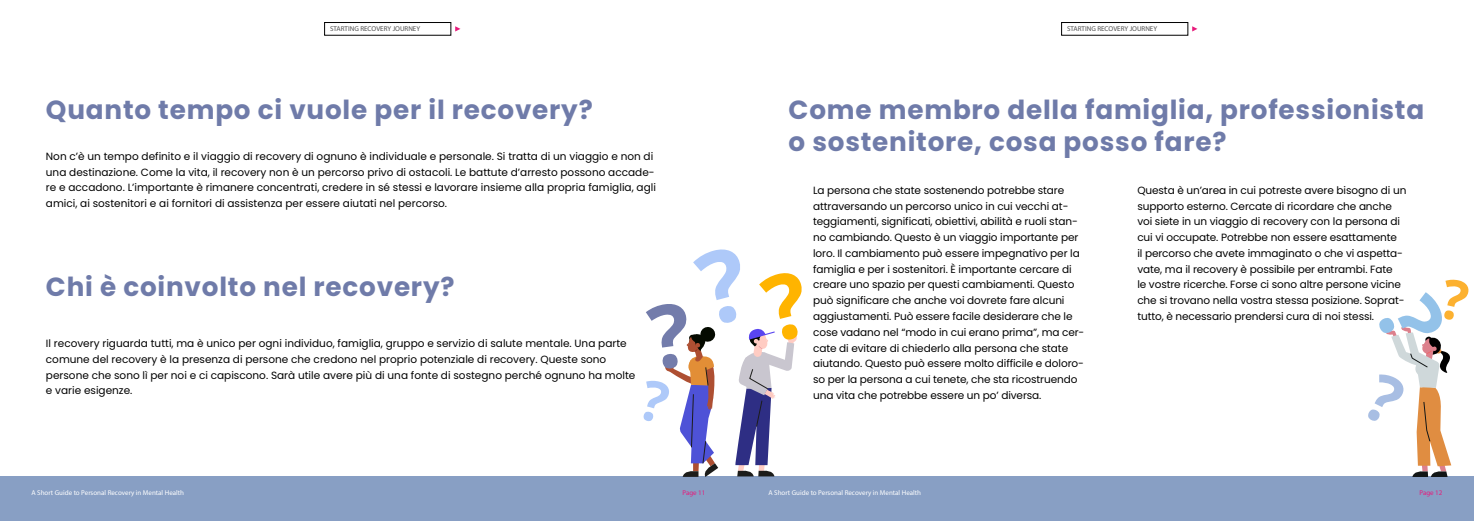
<style>
.page{position:relative;width:1474px;height:521px;background:#fff}
.page>*{position:absolute;margin:0;border:0;box-sizing:border-box;transform-origin:0 0}
.t1{font:700 26.25px/31.5px "Poppins";letter-spacing:.03em;color:#6f7ba9}
.t2{font:10.5px/15.8px "Poppins";letter-spacing:-.01em;color:#000}
.t3{font:7px "Myriad Pro";color:#fff}
.t4{font:7px "Myriad Pro";color:#4d4d4d}
.t5{font:7px "Myriad Pro";color:#e81a7b}
</style>
<div class="page">
<div style="left:737px;top:477px;width:736px;height:44px;background:#889fc4"></div>
<div style="left:0;top:477px;width:745px;height:44px;background:#889fc4"></div>
<div style="left:324px;top:22px;width:127px;height:14px;border:1px solid #000"></div>
<svg style="left:455px;top:26px;width:5px;height:6px"></svg>
<div style="left:1061px;top:22px;width:127px;height:14px;border:1px solid #000"></div>
<svg style="left:1192px;top:26px;width:5px;height:6px"></svg>
<svg style="left:643px;top:249px;width:159px;height:228px"></svg>
<svg style="left:1367px;top:279px;width:101px;height:198px"></svg>
<p class="t4" style="left:330px;top:25px;width:92px">STARTING RECOVERY JOURNEY</p>
<p class="t4" style="left:1067px;top:25px;width:92px">STARTING RECOVERY JOURNEY</p>
<h1 class="t1" style="left:46px;top:95px;width:548px">Quanto tempo ci vuole per il recovery?</h1>
<p class="t2" style="left:46px;top:148px;width:611px">Non c’è un tempo definito e il viaggio di recovery di ognuno è individuale e personale. Si tratta di un viaggio e non di una destinazione. Come la vita, il recovery non è un percorso privo di ostacoli. Le battute d’arresto possono accade&shy;re e accadono. L’importante è rimanere concentrati, credere in sé stessi e lavorare insieme alla propria famiglia, agli amici, ai sostenitori e ai fornitori di assistenza per essere aiutati nel percorso.</p>
<h1 class="t1" style="left:46px;top:271px;width:410px">Chi è coinvolto nel recovery?</h1>
<p class="t2" style="left:46px;top:336px;width:591px">Il recovery riguarda tutti, ma è unico per ogni individuo, famiglia, gruppo e servizio di salute mentale. Una parte comune del recovery è la presenza di persone che credono nel proprio potenziale di recovery. Queste sono persone che sono lì per noi e ci capiscono. Sarà utile avere più di una fonte di sostegno perché ognuno ha molte e varie esigenze.</p>
<h1 class="t1" style="left:788px;top:95px;width:637px">Come membro della famiglia, professionista o sostenitore, cosa posso fare?</h1>
<p class="t2" style="left:813px;top:182px;width:273px">La persona che state sostenendo potrebbe stare attraversando un percorso unico in cui vecchi at&shy;teggiamenti, significati, obiettivi, abilità e ruoli stan&shy;no cambiando. Questo è un viaggio importante per loro. Il cambiamento può essere impegnativo per la famiglia e per i sostenitori. È importante cercare di creare uno spazio per questi cambiamenti. Questo può significare che anche voi dovrete fare alcuni aggiustamenti. Può essere facile desiderare che le cose vadano nel “modo in cui erano prima”, ma cer&shy;cate di evitare di chiederlo alla persona che state aiutando. Questo può essere molto difficile e doloro&shy;so per la persona a cui tenete, che sta ricostruendo una vita che potrebbe essere un po’ diversa.</p>
<p class="t2" style="left:1137px;top:182px;width:270px">Questa è un’area in cui potreste avere bisogno di un supporto esterno. Cercate di ricordare che anche voi siete in un viaggio di recovery con la persona di cui vi occupate. Potrebbe non essere esattamente<br>il percorso che avete immaginato o che vi aspetta&shy;vate, ma il recovery è possibile per entrambi. Fate<br>le vostre ricerche. Forse ci sono altre persone vicine che si trovano nella vostra stessa posizione. Soprat&shy;tutto, è necessario prendersi cura di noi stessi.</p>
<p class="t3" style="left:32px;top:488px;width:154px">A Short Guide to Personal Recovery in Mental Health</p>
<p class="t5" style="left:682px;top:488px;width:25px">Page 11</p>
<p class="t3" style="left:768px;top:488px;width:154px">A Short Guide to Personal Recovery in Mental Health</p>
<p class="t5" style="left:1419px;top:488px;width:25px">Page 12</p>
</div>
